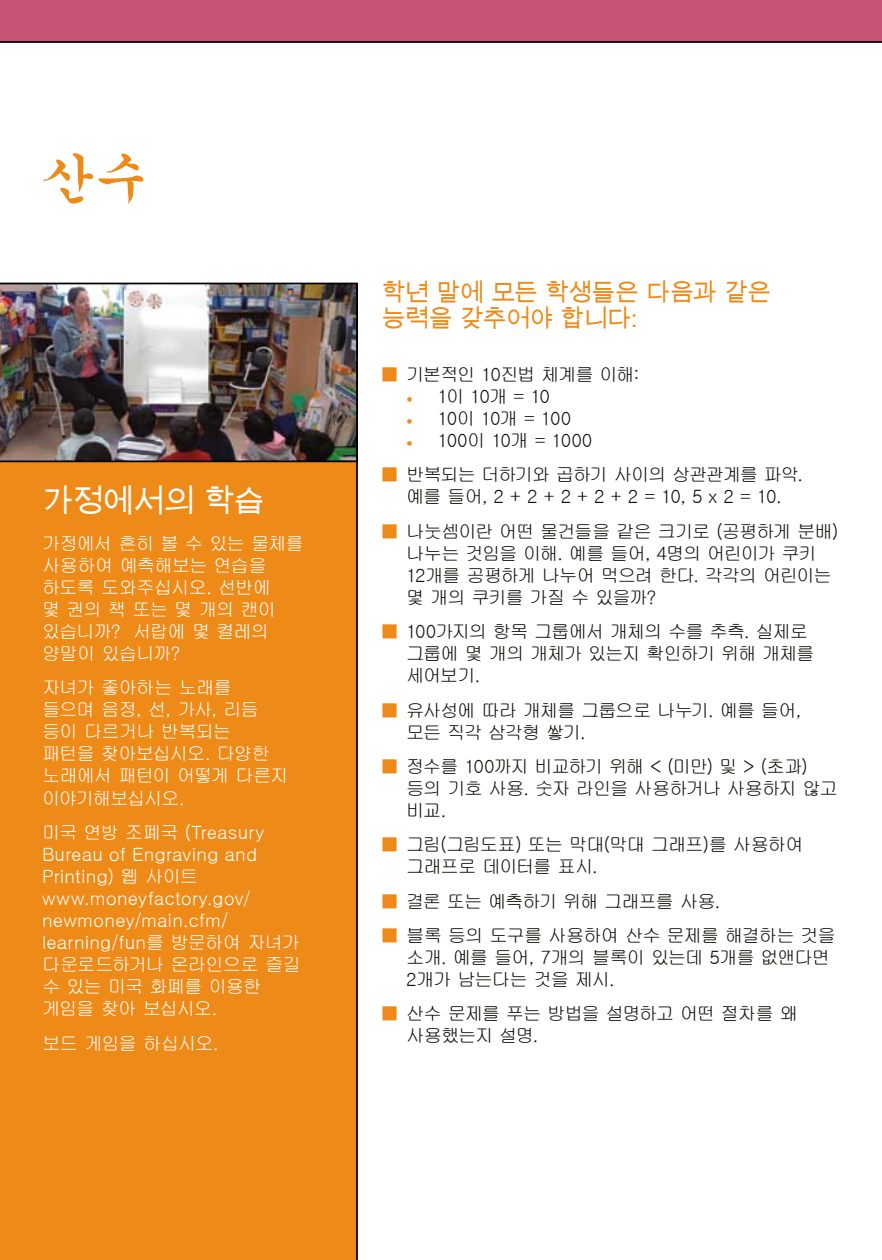
<style>
.page{position:relative;width:882px;height:1260px;background:#fff}
.page>*{position:absolute;margin:0;border:0;box-sizing:border-box;transform-origin:0 0}
.t1{font:52.5px "Gungsuh";color:#ee8a17}
.t2{font:31.5px "Arial Unicode MS";letter-spacing:-.035em;color:#fff}
.t3{font:24.5px/26.2px "Arial Unicode MS";letter-spacing:-.045em;color:#ee8a17}
.t4{font:18.38px/22.1px "Gulim";letter-spacing:-.07em;color:#100e07}
.t5{font:18.38px/22.1px "Gulim";letter-spacing:.005em;color:#fff}
.t6{font:18.38px/22.1px "Gulim";letter-spacing:-.06em;color:#fff}
.t7{font:18.38px "Gulim";letter-spacing:-.04em;color:#100e07}
.t8{font:18.38px "Gulim";letter-spacing:-.07em;color:#fff}
.s1{color:#ee8a17}
</style>
<div class="page">
<div style="left:0;top:462px;width:358px;height:798px;background:#ee8a17"></div>
<img style="left:0;top:283px;width:358px;height:179px">
<div style="left:0;top:0;width:882px;height:43px;background:#c85375"></div>
<h1 class="t1" style="left:42px;top:152px;width:107px">산수</h1>
<h2 class="t2" style="left:42px;top:478px;width:225px">가정에서의 학습</h2>
<p class="t6" style="left:42px;top:532px;width:263px">가정에서 흔히 볼 수 있는 물체를 사용하여 예측해보는 연습을 하도록 도와주십시오. 선반에<br>몇 권의 책 또는 몇 개의 캔이 있습니까? 서랍에 몇 켤레의 양말이 있습니까?</p>
<p class="t6" style="left:42px;top:677px;width:248px">자녀가 좋아하는 노래를 들으며 음정, 선, 가사, 리듬 등이 다르거나 반복되는<br>패턴을 찾아보십시오. 다양한 노래에서 패턴이 어떻게 다른지 이야기해보십시오.</p>
<p class="t5" style="left:42px;top:821px;width:261px">미국 연방 조폐국 (Treasury<br>Bureau of Engraving and<br>Printing) 웹 사이트 www.moneyfactory.gov/ newmoney/main.cfm/ learning/fun를 방문하여 자녀가 다운로드하거나 온라인으로 즐길 수 있는 미국 화폐를 이용한 게임을 찾아 보십시오.</p>
<p class="t8" style="left:42px;top:1034px;width:178px">보드 게임을 하십시오.</p>
<h3 class="t3" style="left:382px;top:279px;width:392px">학년 말에 모든 학생들은 다음과 같은 능력을 갖추어야 합니다:</h3>
<p class="t4" style="left:382px;top:363px;width:260px"><span class="s1">■</span> 기본적인 10진법 체계를 이해:</p>
<p class="t4" style="left:406px;top:385px;width:146px"><span class="s1">•</span> 1이 10개 = 10</p>
<p class="t4" style="left:406px;top:407px;width:167px"><span class="s1">•</span> 10이 10개 = 100</p>
<p class="t7" style="left:406px;top:431px;width:188px"><span class="s1">•</span> 100이 10개 = 1000</p>
<p class="t4" style="left:382px;top:464px;width:423px;text-align:center"><span class="s1">■</span> 반복되는 더하기와 곱하기 사이의 상관관계를 파악. 예를 들어, 2 + 2 + 2 + 2 + 2 = 10, 5 x 2 = 10.</p>
<p class="t4" style="left:406px;top:520px;width:434px;text-indent:-25px"><span class="s1">■</span> 나눗셈이란 어떤 물건들을 같은 크기로 (공평하게 분배) 나누는 것임을 이해. 예를 들어, 4명의 어린이가 쿠키<br>12개를 공평하게 나누어 먹으려 한다. 각각의 어린이는 몇 개의 쿠키를 가질 수 있을까?</p>
<p class="t4" style="left:406px;top:621px;width:410px;text-indent:-25px"><span class="s1">■</span> 100가지의 항목 그룹에서 개체의 수를 추측. 실제로 그룹에 몇 개의 개체가 있는지 확인하기 위해 개체를 세어보기.</p>
<p class="t4" style="left:406px;top:699px;width:397px;text-indent:-25px"><span class="s1">■</span> 유사성에 따라 개체를 그룹으로 나누기. 예를 들어, 모든 직각 삼각형 쌓기.</p>
<p class="t4" style="left:406px;top:755px;width:433px;text-indent:-25px"><span class="s1">■</span> 정수를 100까지 비교하기 위해 &lt; (미만) 및 &gt; (초과) 등의 기호 사용. 숫자 라인을 사용하거나 사용하지 않고 비교.</p>
<p class="t4" style="left:406px;top:834px;width:399px;text-indent:-25px"><span class="s1">■</span> 그림(그림도표) 또는 막대(막대 그래프)를 사용하여 그래프로 데이터를 표시.</p>
<p class="t4" style="left:382px;top:890px;width:340px"><span class="s1">■</span> 결론 또는 예측하기 위해 그래프를 사용.</p>
<p class="t4" style="left:406px;top:924px;width:431px;text-indent:-25px"><span class="s1">■</span> 블록 등의 도구를 사용하여 산수 문제를 해결하는 것을 소개. 예를 들어, 7개의 블록이 있는데 5개를 없앤다면<br>2개가 남는다는 것을 제시.</p>
<p class="t4" style="left:406px;top:1003px;width:393px;text-indent:-25px"><span class="s1">■</span> 산수 문제를 푸는 방법을 설명하고 어떤 절차를 왜 사용했는지 설명.</p>
</div>
